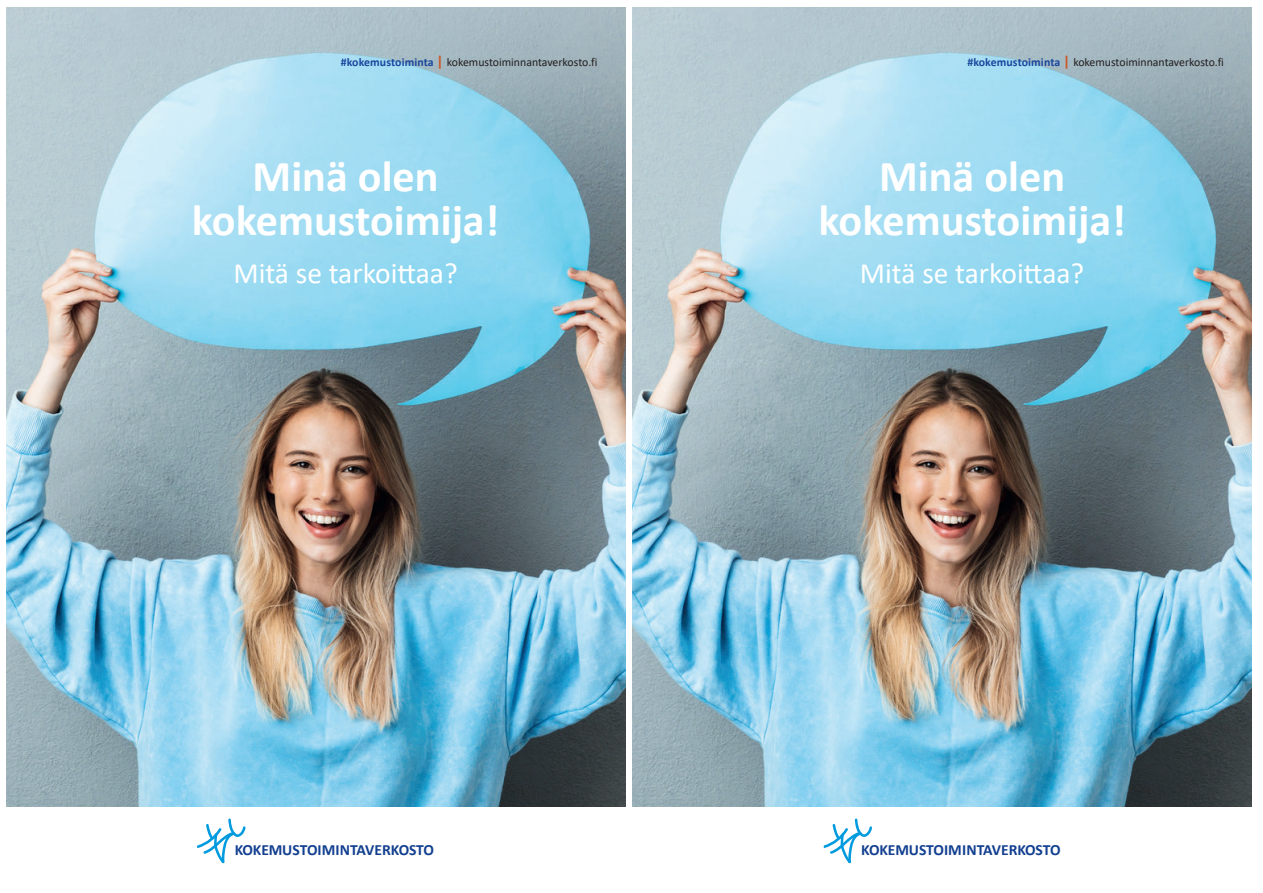
<style>
.page{position:relative;width:1263px;height:893px;background:#fff}
.page>*{position:absolute;margin:0;border:0;box-sizing:border-box;transform-origin:0 0}
.t1{font:700 44.25px/44.2px "Calibri";color:#fff;text-align:center}
.t2{font:29.55px "Calibri";color:#fff}
.t3{font:700 15.6px "Calibri";letter-spacing:-.005em;color:#123f90}
.t4{font:11.85px "Calibri";color:#231f20}
.s1{font-weight:700;color:#18469d}
.s2{font-weight:700;font-size:14.7px;color:#cb572b}
</style>
<div class="page">
<img style="left:632px;top:7px;width:620px;height:799px">
<svg style="left:823px;top:818px;width:49px;height:46px"></svg>
<img style="left:6px;top:7px;width:619px;height:799px">
<svg style="left:197px;top:818px;width:49px;height:46px"></svg>
<p class="t4" style="left:341px;top:54px;width:258px"><span class="s1">#kokemustoiminta</span> <span class="s2">|</span> kokemustoiminnantaverkosto.fi</p>
<h1 class="t1" style="left:192px;top:154px;width:309px">Minä olen kokemustoimija!</h1>
<h2 class="t2" style="left:233px;top:253px;width:226px">Mitä se tarkoittaa?</h2>
<p class="t4" style="left:967px;top:54px;width:258px"><span class="s1">#kokemustoiminta</span> <span class="s2">|</span> kokemustoiminnantaverkosto.fi</p>
<h1 class="t1" style="left:818px;top:154px;width:309px">Minä olen kokemustoimija!</h1>
<h2 class="t2" style="left:860px;top:253px;width:226px">Mitä se tarkoittaa?</h2>
<h3 class="t3" style="left:235px;top:840px;width:201px">KOKEMUSTOIMINTAVERKOSTO</h3>
<h3 class="t3" style="left:861px;top:840px;width:201px">KOKEMUSTOIMINTAVERKOSTO</h3>
</div>
